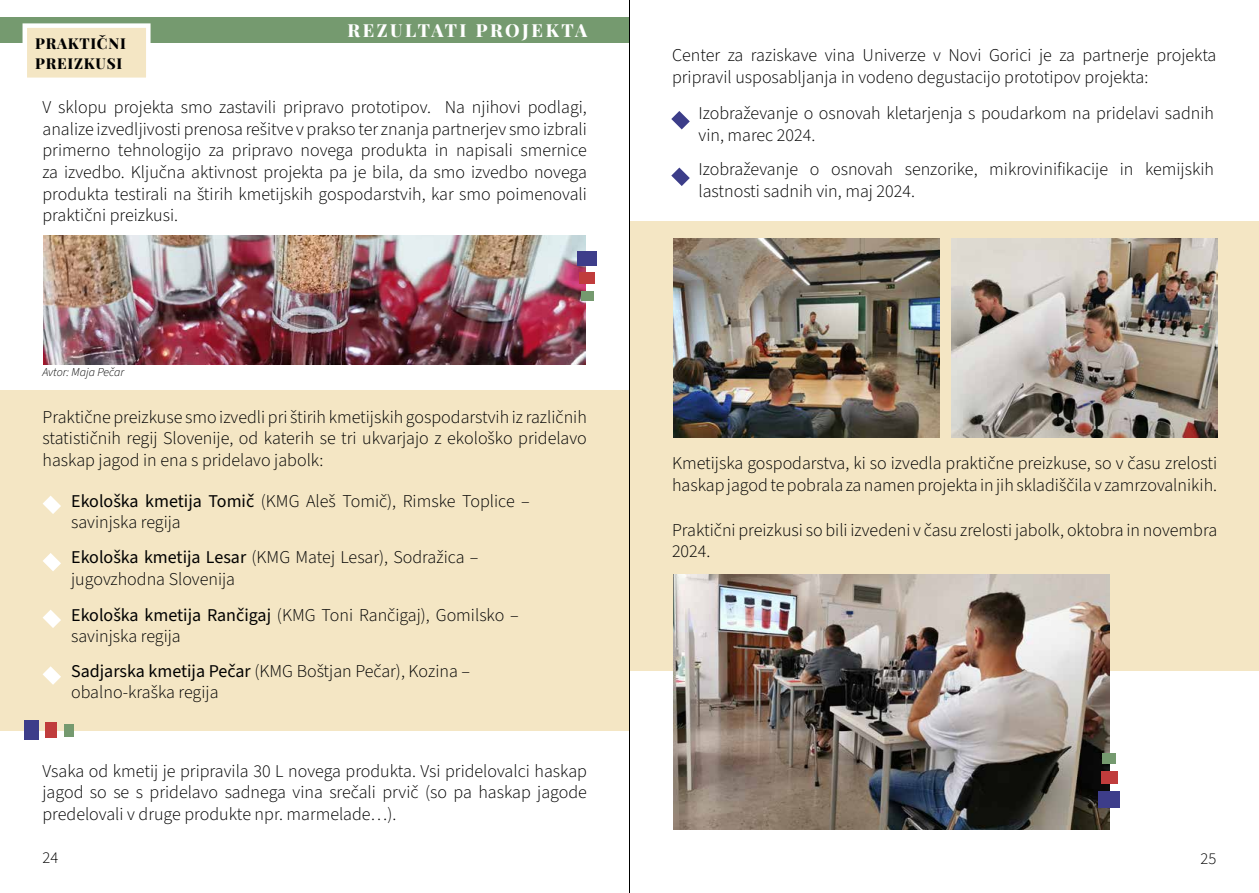
<style>
.page{position:relative;width:1259px;height:893px;background:#fff}
.page>*{position:absolute;margin:0;border:0;box-sizing:border-box;transform-origin:0 0}
.t1{font:300 18px/21.6px "Source Sans 3";color:#000}
.t2{font:800 18px "Playfair Display";letter-spacing:.14em;color:#fff}
.t3{font:300 16.5px "Source Sans 3";color:#000}
.t4{font:800 15px/19.5px "Playfair Display";letter-spacing:.05em;color:#000}
.t5{font:italic 300 12px "Source Sans 3";color:#000}
.s1{font-weight:400}
</style>
<div class="page">
<div style="left:629px;top:221px;width:630px;height:450px;background:#f4e6c4"></div>
<img style="left:673px;top:574px;width:436px;height:256px">
<div style="left:0;top:390px;width:629px;height:340px;background:#f4e6c4"></div>
<svg style="left:43px;top:496px;width:18px;height:18px"></svg>
<svg style="left:43px;top:553px;width:18px;height:18px"></svg>
<svg style="left:43px;top:610px;width:18px;height:18px"></svg>
<svg style="left:43px;top:666px;width:18px;height:19px"></svg>
<div style="left:0;top:17px;width:629px;height:25px;background:#759a6f"></div>
<div style="left:23px;top:23px;width:128px;height:59px;background:#f4e6c4;border:4px solid #fff"></div>
<svg style="left:671px;top:111px;width:19px;height:18px"></svg>
<svg style="left:671px;top:168px;width:19px;height:18px"></svg>
<div style="left:1098px;top:791px;width:21px;height:16px;background:#3d3d8a"></div>
<div style="left:1100px;top:771px;width:17px;height:13px;background:#c03c3c"></div>
<div style="left:1102px;top:753px;width:14px;height:10px;background:#759a6f"></div>
<div style="left:24px;top:720px;width:15px;height:20px;background:#3d3d8a"></div>
<div style="left:45px;top:722px;width:12px;height:15px;background:#c03c3c"></div>
<div style="left:64px;top:724px;width:10px;height:12px;background:#759a6f"></div>
<img style="left:44px;top:235px;width:541px;height:129px">
<div style="left:578px;top:252px;width:19px;height:14px;background:#3d3d8a"></div>
<div style="left:580px;top:273px;width:15px;height:11px;background:#c03c3c"></div>
<div style="left:581px;top:291px;width:12px;height:10px;background:#759a6f"></div>
<img style="left:673px;top:238px;width:266px;height:200px">
<img style="left:951px;top:238px;width:266px;height:200px">
<hr style="left:629px;top:0;width:1px;height:893px;background:#000">
<p class="t4" style="left:35px;top:33px;width:92px">PRAKTIČNI<br>PREIZKUSI</p>
<p class="t2" style="left:347px;top:16px;width:241px">REZULTATI PROJEKTA</p>
<p class="t1" style="left:43px;top:97px;width:546px;text-align:justify">V sklopu projekta smo zastavili pripravo prototipov. Na njihovi podlagi, analize izvedljivosti prenosa rešitve v prakso ter znanja partnerjev smo izbrali primerno tehnologijo za pripravo novega produkta in napisali smernice za izvedbo. Ključna aktivnost projekta pa je bila, da smo izvedbo novega produkta testirali na štirih kmetijskih gospodarstvih, kar smo poimenovali praktični preizkusi.</p>
<p class="t5" style="left:43px;top:364px;width:83px">Avtor: Maja Pečar</p>
<p class="t1" style="left:43px;top:406px;width:546px;text-align:justify">Praktične preizkuse smo izvedli pri štirih kmetijskih gospodarstvih iz različnih statističnih regij Slovenije, od katerih se tri ukvarjajo z ekološko pridelavo haskap jagod in ena s pridelavo jabolk:</p>
<p class="t1" style="left:71px;top:490px;width:460px"><span class="s1">Ekološka kmetija Tomič</span> (KMG Aleš Tomič), Rimske Toplice – savinjska regija</p>
<p class="t1" style="left:71px;top:547px;width:409px"><span class="s1">Ekološka kmetija Lesar</span> (KMG Matej Lesar), Sodražica – jugovzhodna Slovenija</p>
<p class="t1" style="left:71px;top:604px;width:449px"><span class="s1">Ekološka kmetija Rančigaj</span> (KMG Toni Rančigaj), Gomilsko – savinjska regija</p>
<p class="t1" style="left:71px;top:660px;width:400px"><span class="s1">Sadjarska kmetija Pečar</span> (KMG Boštjan Pečar), Kozina – obalno-kraška regija</p>
<p class="t1" style="left:43px;top:760px;width:546px;text-align:justify">Vsaka od kmetij je pripravila 30 L novega produkta. Vsi pridelovalci haskap jagod so se s pridelavo sadnega vina srečali prvič (so pa haskap jagode predelovali v druge produkte npr. marmelade…).</p>
<p class="t1" style="left:672px;top:44px;width:546px">Center za raziskave vina Univerze v Novi Gorici je za partnerje projekta pripravil usposabljanja in vodeno degustacijo prototipov projekta:</p>
<p class="t1" style="left:698px;top:103px;width:517px">Izobraževanje o osnovah kletarjenja s poudarkom na pridelavi sadnih vin, marec 2024.</p>
<p class="t1" style="left:698px;top:158px;width:517px">Izobraževanje o osnovah senzorike, mikrovinifikacije in kemijskih lastnosti sadnih vin, maj 2024.</p>
<p class="t1" style="left:672px;top:453px;width:546px">Kmetijska gospodarstva, ki so izvedla praktične preizkuse, so v času zrelosti haskap jagod te pobrala za namen projekta in jih skladiščila v zamrzovalnikih.</p>
<p class="t1" style="left:672px;top:519px;width:546px">Praktični preizkusi so bili izvedeni v času zrelosti jabolk, oktobra in novembra<br>2024.</p>
<p class="t3" style="left:43px;top:848px;width:17px">24</p>
<p class="t3" style="left:1200px;top:848px;width:17px">25</p>
</div>
